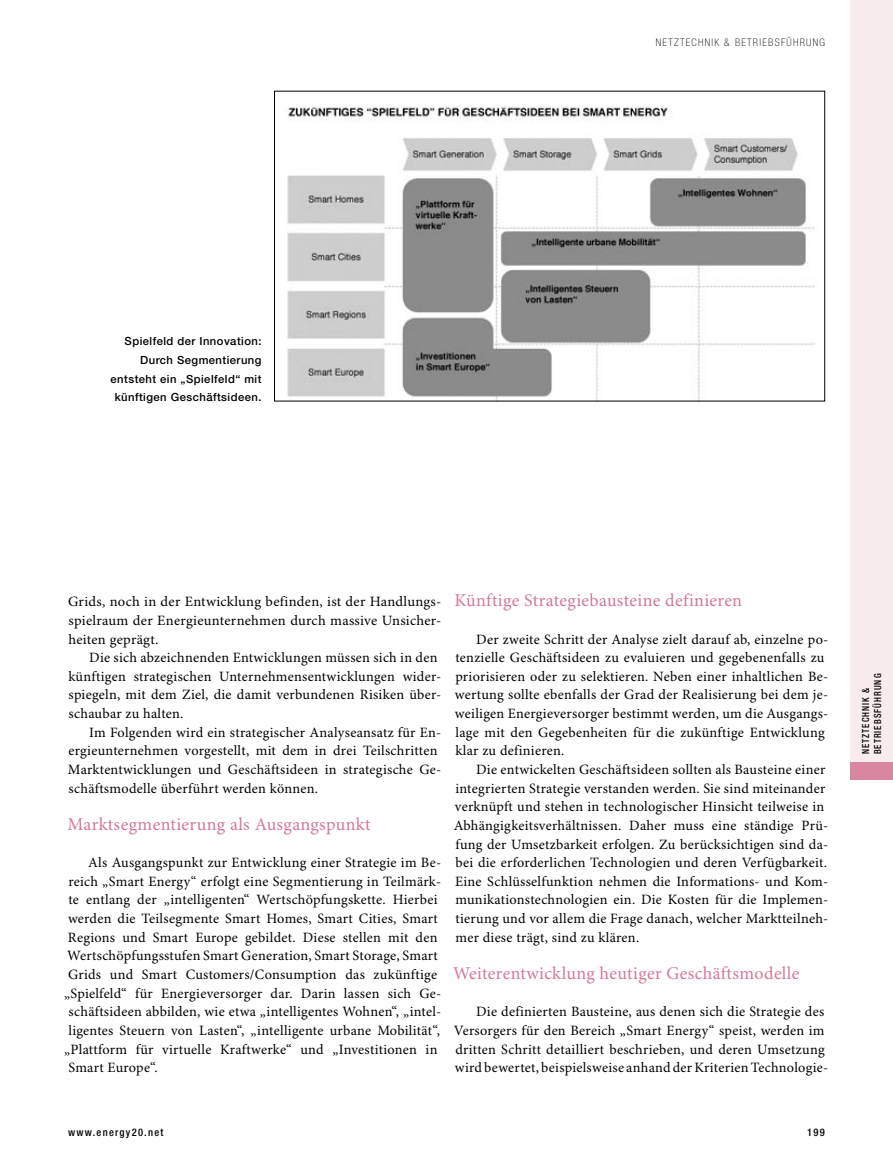
<style>
.page{position:relative;width:893px;height:1170px;background:#fff}
.page>*{position:absolute;margin:0;border:0;box-sizing:border-box;transform-origin:0 0}
.Beitrag_Zwischentitel{font:18px "Minion Pro";letter-spacing:.02em;color:#d57797}
.Beitrag_Body{font:14.25px/18.6px "Minion Pro";letter-spacing:.02em;color:#000}
.Beitrag_BU{font:500 11.25px/18.6px "Helvetica Neue LT Std";letter-spacing:.04em;color:#000;text-align:right}
.Rubrik_rechts{font:100 condensed 10.5px "Helvetica Neue LT Std";letter-spacing:.12em;color:#000}
.Fusszeile_rechts{font:500 condensed 10.5px "Helvetica Neue LT Std";letter-spacing:.12em;color:#000}
.Seitenzahl_rechts{font:500 condensed 10.5px "Helvetica Neue LT Std";color:#000}
.Tabe_Kompendium{font:500 condensed 9.75px/12px "Helvetica Neue LT Std";letter-spacing:.12em;color:#000;scale:.9 1}
</style>
<div class="page">
<div style="left:850px;top:0;width:43px;height:780px;background:#f9ecee"></div>
<div style="left:850px;top:763px;width:43px;height:17px;background:#d987a0"></div>
<img style="left:285px;top:106px;width:530px;height:293px">
<div style="left:274px;top:91px;width:551px;height:310px;border:1px solid #000"></div>
<p class="Rubrik_rechts" style="left:656px;top:36px;width:170px">NETZTECHNIK &amp; BETRIEBSFÜHRUNG</p>
<p class="Beitrag_BU" style="left:111px;top:332px;width:152px">Spielfeld der Innovation:<br>Durch Segmentierung entsteht ein „Spielfeld“ mit künftigen Geschäftsideen.</p>
<p class="Beitrag_Body" style="left:68px;top:593px;width:375px;text-align:justify">Grids, noch in der Entwicklung befinden, ist der Handlungs&shy;spielraum der Energieunternehmen durch massive Unsicher&shy;heiten geprägt.</p>
<p class="Beitrag_Body" style="left:68px;top:649px;width:374px;text-indent:21px">Die sich abzeichnenden Entwicklungen müssen sich in den künftigen strategischen Unternehmensentwicklungen wider&shy;spiegeln, mit dem Ziel, die damit verbundenen Risiken über&shy;schaubar zu halten.</p>
<p class="Beitrag_Body" style="left:68px;top:723px;width:375px;text-indent:21px">Im Folgenden wird ein strategischer Analyseansatz für En&shy;ergieunternehmen vorgestellt, mit dem in drei Teilschritten Marktentwicklungen und Geschäftsideen in strategische Ge&shy;schäftsmodelle überführt werden können.</p>
<p class="Beitrag_Zwischentitel" style="left:68px;top:813px;width:304px">Marktsegmentierung als Ausgangspunkt</p>
<p class="Beitrag_Body" style="left:88px;top:853px;width:355px">Als Ausgangspunkt zur Entwicklung einer Strategie im Be-</p>
<p class="Beitrag_Body" style="left:68px;top:872px;width:374px">reich „Smart Energy“ erfolgt eine Segmentierung in Teilmärk-</p>
<p class="Beitrag_Body" style="left:68px;top:891px;width:371px">te entlang der „intelligenten“ Wertschöpfungskette. Hierbei</p>
<p class="Beitrag_Body" style="left:68px;top:909px;width:371px">werden die Teilsegmente Smart Homes, Smart Cities, Smart</p>
<p class="Beitrag_Body" style="left:68px;top:928px;width:371px">Regions und Smart Europe gebildet. Diese stellen mit den</p>
<p class="Beitrag_Body" style="left:67px;top:946px;width:372px">Wertschöpfungsstufen Smart Generation, Smart Storage, Smart</p>
<p class="Beitrag_Body" style="left:68px;top:965px;width:371px">Grids und Smart Customers/Consumption das zukünftige</p>
<p class="Beitrag_Body" style="left:64px;top:984px;width:379px">„Spielfeld“ für Energieversorger dar. Darin lassen sich Ge-</p>
<p class="Beitrag_Body" style="left:69px;top:1002px;width:374px">schäftsideen abbilden, wie etwa „intelligentes Wohnen“, „intel-</p>
<p class="Beitrag_Body" style="left:68px;top:1021px;width:373px">ligentes Steuern von Lasten“, „intelligente urbane Mobilität“,</p>
<p class="Beitrag_Body" style="left:64px;top:1040px;width:375px">„Plattform für virtuelle Kraftwerke“ und „Investitionen in</p>
<p class="Beitrag_Body" style="left:68px;top:1058px;width:91px">Smart Europe“.</p>
<p class="Beitrag_Zwischentitel" style="left:454px;top:589px;width:289px">Künftige Strategiebausteine definieren</p>
<p class="Beitrag_Body" style="left:455px;top:630px;width:375px;text-indent:21px">Der zweite Schritt der Analyse zielt darauf ab, einzelne po&shy;tenzielle Geschäftsideen zu evaluieren und gegebenenfalls zu priorisieren oder zu selektieren. Neben einer inhaltlichen Be&shy;wertung sollte ebenfalls der Grad der Realisierung bei dem je&shy;weiligen Energieversorger bestimmt werden, um die Ausgangs&shy;lage mit den Gegebenheiten für die zukünftige Entwicklung klar zu definieren.</p>
<p class="Beitrag_Body" style="left:454px;top:760px;width:376px;text-indent:22px">Die entwickelten Geschäftsideen sollten als Bausteine einer integrierten Strategie verstanden werden. Sie sind miteinander verknüpft und stehen in technologischer Hinsicht teilweise in Abhängigkeitsverhältnissen. Daher muss eine ständige Prü&shy;fung der Umsetzbarkeit erfolgen. Zu berücksichtigen sind da&shy;bei die erforderlichen Technologien und deren Verfügbarkeit.<br>Eine Schlüsselfunktion nehmen die Informations- und Kom&shy;munikationstechnologien ein. Die Kosten für die Implemen&shy;tierung und vor allem die Frage danach, welcher Marktteilneh&shy;mer diese trägt, sind zu klären.</p>
<p class="Beitrag_Zwischentitel" style="left:453px;top:962px;width:348px">Weiterentwicklung heutiger Geschäftsmodelle</p>
<p class="Beitrag_Body" style="left:454px;top:1002px;width:376px;text-indent:22px">Die definierten Bausteine, aus denen sich die Strategie des Versorgers für den Bereich „Smart Energy“ speist, werden im dritten Schritt detailliert beschrieben, und deren Umsetzung wird bewertet, beispielsweise anhand der Kriterien Technologie-</p>
<p class="Fusszeile_rechts" style="left:68px;top:1125px;width:97px">www.energy20.net</p>
<p class="Seitenzahl_rechts" style="left:807px;top:1125px;width:19px">199</p>
<p class="Tabe_Kompendium" style="left:860px;top:754px;width:91px;rotate:-90deg">NETZTECHNIK &amp;<br>BETRIEBSFÜHRUNG</p>
</div>
